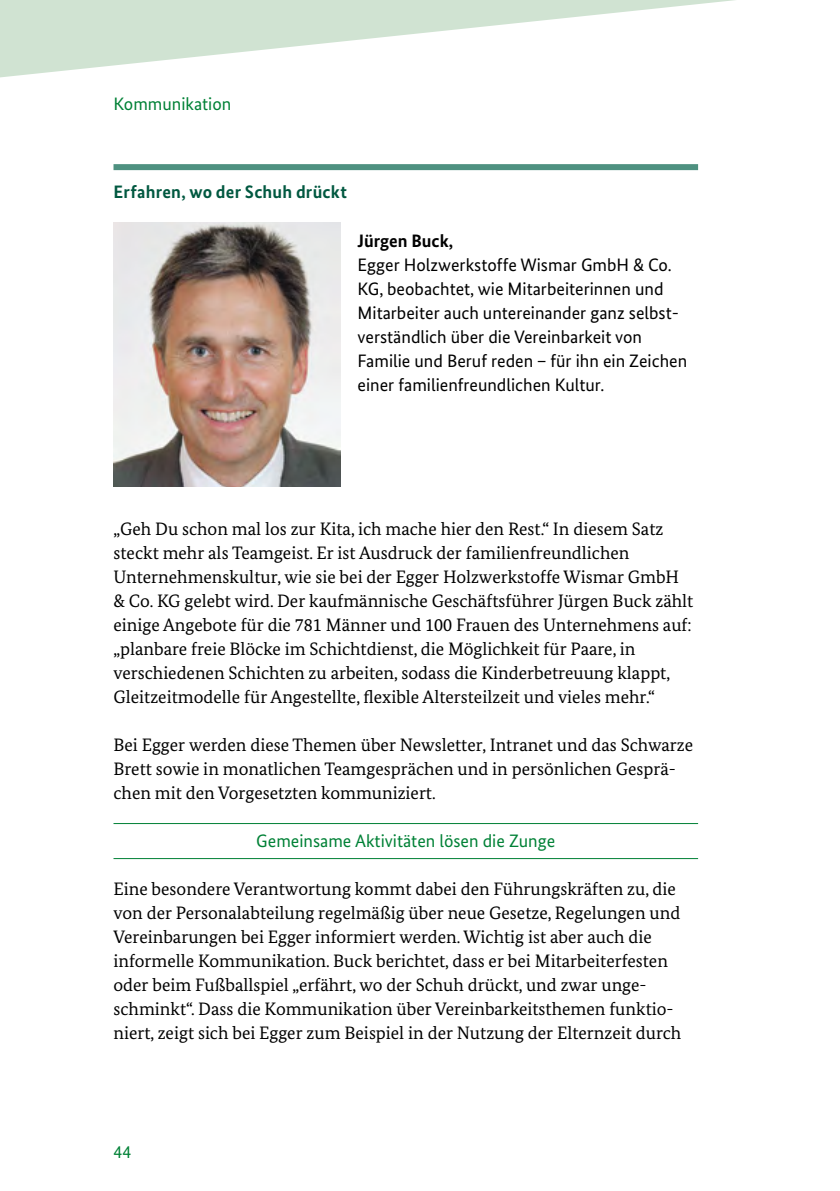
<style>
.page{position:relative;width:840px;height:1191px;background:#fff}
.page>*{position:absolute;margin:0;border:0;box-sizing:border-box;transform-origin:0 0}
.D-01_1-P-Fließtext{font:18px/24px "Bundes Serif";color:#000}
.E-02_2-P-Tipp_FT_sc{font:18px/24px "Bundes Sans";color:#000}
.D-01_2-P-Fließtext_o{font:18px/24px "Bundes Serif";color:#000}
.Zwischenheadline_ne{font:18px "Bundes Sans";color:#008136}
.C-04-H4-HL_4_Balken{font:700 18px "Bundes Sans";letter-spacing:.01em;color:#005840}
.s1{font-weight:700}
</style>
<div class="page">
<svg style="left:0;top:0;width:735px;height:78px"></svg>
<div style="left:113px;top:164px;width:584px;height:6px;background:#4e9180"></div>
<img style="left:113px;top:222px;width:227px;height:264px">
<hr style="left:113px;top:823px;width:584px;height:1px;background:#008136">
<hr style="left:113px;top:858px;width:584px;height:1px;background:#008136">
<p class="Zwischenheadline_ne" style="left:113px;top:93px;width:119px">Kommunikation</p>
<h4 class="C-04-H4-HL_4_Balken" style="left:113px;top:181px;width:235px">Erfahren, wo der Schuh drückt</h4>
<p class="E-02_2-P-Tipp_FT_sc" style="left:357px;top:228px;width:331px"><span class="s1">Jürgen Buck,<br></span>Egger Holzwerkstoffe Wismar GmbH &amp; Co.<br>KG, beobachtet, wie Mitarbeiterinnen und Mitarbeiter auch untereinander ganz selbst&shy;verständlich über die Vereinbarkeit von Familie und Beruf reden – für ihn ein Zeichen einer familienfreundlichen Kultur.</p>
<p class="D-01_1-P-Fließtext" style="left:113px;top:516px;width:581px">„Geh Du schon mal los zur Kita, ich mache hier den Rest.“ In diesem Satz steckt mehr als Teamgeist. Er ist Ausdruck der familienfreundlichen Unternehmenskultur, wie sie bei der Egger Holzwerkstoffe Wismar GmbH &amp; Co. KG gelebt wird. Der kaufmännische Geschäftsführer Jürgen Buck zählt einige Angebote für die 781 Männer und 100 Frauen des Unternehmens auf: „planbare freie Blöcke im Schichtdienst, die Möglichkeit für Paare, in verschiedenen Schichten zu arbeiten, sodass die Kinderbetreuung klappt, Gleitzeitmodelle für Angestellte, flexible Altersteilzeit und vieles mehr.“</p>
<p class="D-01_2-P-Fließtext_o" style="left:113px;top:732px;width:581px">Bei Egger werden diese Themen über Newsletter, Intranet und das Schwarze<br>Brett sowie in monatlichen Teamgesprächen und in persönlichen Gesprä&shy;chen mit den Vorgesetzten kommuniziert.</p>
<p class="Zwischenheadline_ne" style="left:256px;top:829px;width:300px">Gemeinsame Aktivitäten lösen die Zunge</p>
<p class="D-01_1-P-Fließtext" style="left:113px;top:876px;width:569px">Eine besondere Verantwortung kommt dabei den Führungskräften zu, die von der Personalabteilung regelmäßig über neue Gesetze, Regelungen und Vereinbarungen bei Egger informiert werden. Wichtig ist aber auch die informelle Kommunikation. Buck berichtet, dass er bei Mitarbeiterfesten oder beim Fußballspiel „erfährt, wo der Schuh drückt, und zwar unge&shy;schminkt“. Dass die Kommunikation über Vereinbarkeitsthemen funktio&shy;niert, zeigt sich bei Egger zum Beispiel in der Nutzung der Elternzeit durch</p>
<p class="Zwischenheadline_ne" style="left:113px;top:1141px;width:19px">44</p>
</div>
